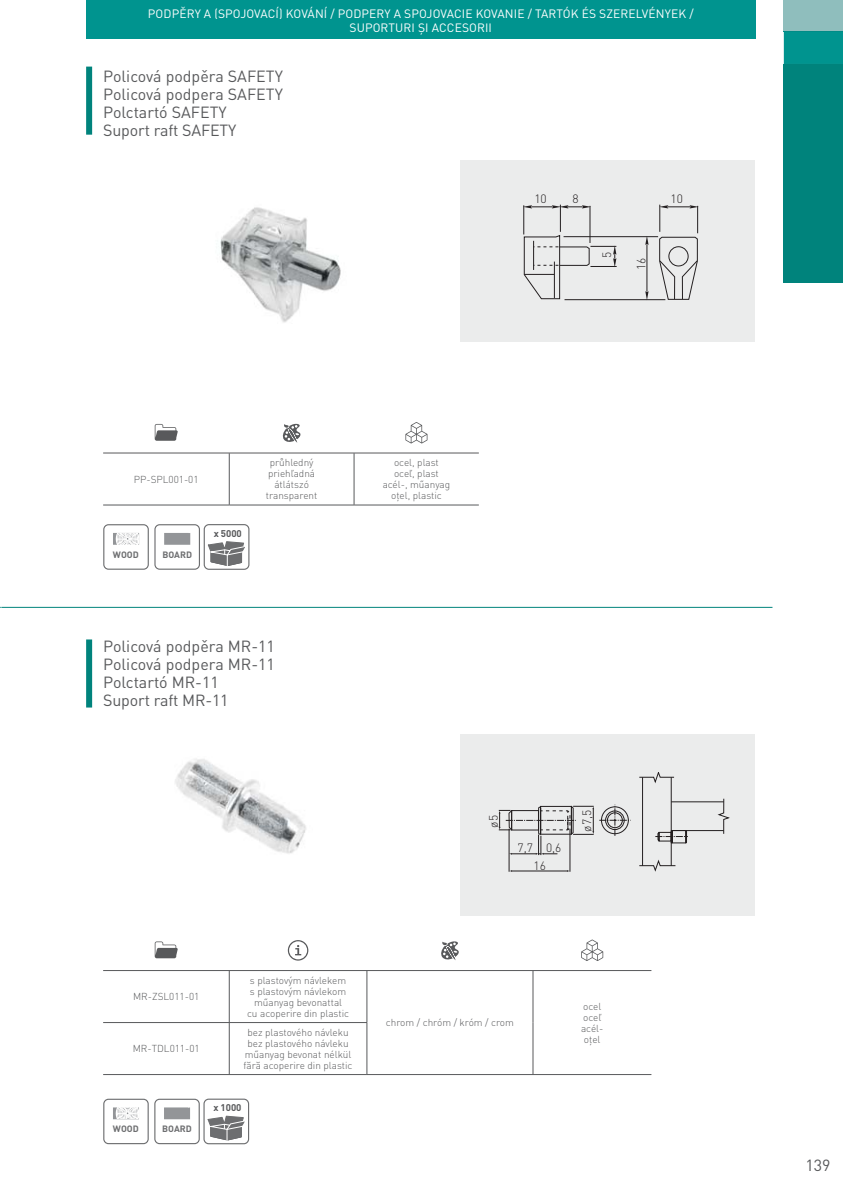
<style>
.page{position:relative;width:843px;height:1192px;background:#fff}
.page>*{position:absolute;margin:0;border:0;box-sizing:border-box;transform-origin:0 0}
.t1{font:16px/18px "DIN Pro";color:#58595b}
.t2{font:12px/14px "DIN Pro";letter-spacing:.01em;color:#fff;text-align:center}
.t3{font:300 12px/18px "DIN Pro";color:#231f20;text-align:center}
.t4{font:300 10px/11px "DIN Pro";color:#58595b;text-align:center}
.t5{font:700 9.6px "DIN Pro";color:#58595b}
.t6{font:700 9.2px "DIN Pro";color:#6d6e70}
</style>
<div class="page">
<hr style="left:1px;top:607px;width:771px;height:1px;background:#00837c">
<div style="left:783px;top:64px;width:60px;height:218px;background:#00837c"></div>
<div style="left:783px;top:31px;width:60px;height:33px;background:#00948f"></div>
<div style="left:783px;top:0;width:60px;height:31px;background:#8fbebd"></div>
<div style="left:86px;top:0;width:669px;height:38px;background:#00948f"></div>
<div style="left:86px;top:639px;width:6px;height:68px;background:#00837c"></div>
<div style="left:86px;top:67px;width:6px;height:68px;background:#00837c"></div>
<div style="left:460px;top:160px;width:295px;height:181px;background:#ebecec"></div>
<div style="left:460px;top:734px;width:295px;height:181px;background:#ebecec"></div>
<img style="left:175px;top:759px;width:131px;height:95px">
<img style="left:220px;top:207px;width:121px;height:116px">
<hr style="left:646px;top:244px;width:1px;height:48px;background:#231f20">
<hr style="left:563px;top:236px;width:95px;height:1px;background:#231f20">
<hr style="left:564px;top:299px;width:101px;height:1px;background:#231f20">
<svg style="left:658px;top:205px;width:40px;height:95px"></svg>
<svg style="left:645px;top:236px;width:3px;height:9px"></svg>
<svg style="left:645px;top:291px;width:3px;height:9px"></svg>
<svg style="left:523px;top:205px;width:93px;height:94px"></svg>
<hr style="left:508px;top:828px;width:1px;height:43px;background:#231f20">
<hr style="left:569px;top:828px;width:1px;height:43px;background:#231f20">
<hr style="left:511px;top:870px;width:57px;height:1px;background:#231f20">
<svg style="left:498px;top:804px;width:131px;height:51px"></svg>
<div style="left:607px;top:812px;width:15px;height:16px;border:1px solid #231f20;border-radius:50%"></div>
<div style="left:605px;top:810px;width:19px;height:19px;border:1px solid #231f20;border-radius:50%"></div>
<svg style="left:639px;top:772px;width:35px;height:10px"></svg>
<svg style="left:718px;top:798px;width:11px;height:36px"></svg>
<svg style="left:639px;top:860px;width:36px;height:11px"></svg>
<svg style="left:655px;top:828px;width:33px;height:16px"></svg>
<hr style="left:642px;top:777px;width:1px;height:88px;background:#231f20">
<hr style="left:671px;top:777px;width:1px;height:88px;background:#231f20">
<hr style="left:671px;top:801px;width:52px;height:1px;background:#231f20">
<hr style="left:671px;top:830px;width:52px;height:1px;background:#231f20">
<svg style="left:113px;top:1107px;width:26px;height:12px"></svg>
<div style="left:103px;top:1098px;width:46px;height:46px;border:1px solid #6d6e70;border-radius:5px"></div>
<div style="left:165px;top:1108px;width:24px;height:10px;background:#939598"></div>
<div style="left:164px;top:1107px;width:26px;height:12px;border:2px solid #939598"></div>
<div style="left:154px;top:1098px;width:46px;height:46px;border:1px solid #6d6e70;border-radius:5px"></div>
<div style="left:203px;top:1098px;width:46px;height:46px;border:1px solid #6d6e70;border-radius:5px"></div>
<svg style="left:207px;top:1115px;width:38px;height:26px"></svg>
<svg style="left:113px;top:533px;width:26px;height:12px"></svg>
<div style="left:103px;top:524px;width:46px;height:45px;border:1px solid #6d6e70;border-radius:5px"></div>
<div style="left:165px;top:534px;width:24px;height:9px;background:#939598"></div>
<div style="left:164px;top:533px;width:26px;height:12px;border:2px solid #939598"></div>
<div style="left:154px;top:524px;width:46px;height:45px;border:1px solid #6d6e70;border-radius:5px"></div>
<div style="left:204px;top:524px;width:45px;height:46px;border:1px solid #6d6e70;border-radius:5px"></div>
<svg style="left:208px;top:541px;width:37px;height:25px"></svg>
<hr style="left:229px;top:504px;width:125px;height:1px;background:#58595b">
<hr style="left:229px;top:453px;width:1px;height:52px;background:#58595b">
<hr style="left:103px;top:504px;width:126px;height:1px;background:#58595b">
<hr style="left:103px;top:452px;width:376px;height:1px;background:#58595b">
<hr style="left:354px;top:453px;width:1px;height:52px;background:#58595b">
<hr style="left:354px;top:504px;width:125px;height:1px;background:#58595b">
<svg style="left:155px;top:424px;width:23px;height:17px"></svg>
<svg style="left:282px;top:423px;width:18px;height:20px"></svg>
<svg style="left:405px;top:422px;width:22px;height:21px"></svg>
<hr style="left:229px;top:970px;width:1px;height:52px;background:#58595b">
<hr style="left:103px;top:1022px;width:264px;height:1px;background:#58595b">
<hr style="left:229px;top:1022px;width:1px;height:52px;background:#58595b">
<hr style="left:103px;top:1074px;width:264px;height:1px;background:#58595b">
<hr style="left:103px;top:970px;width:430px;height:1px;background:#58595b">
<hr style="left:366px;top:970px;width:1px;height:52px;background:#58595b">
<hr style="left:366px;top:1022px;width:1px;height:52px;background:#58595b">
<hr style="left:367px;top:1074px;width:166px;height:1px;background:#58595b">
<hr style="left:533px;top:970px;width:118px;height:1px;background:#58595b">
<hr style="left:532px;top:970px;width:1px;height:52px;background:#58595b">
<hr style="left:532px;top:1022px;width:1px;height:52px;background:#58595b">
<hr style="left:533px;top:1074px;width:118px;height:1px;background:#58595b">
<svg style="left:155px;top:941px;width:23px;height:17px"></svg>
<svg style="left:288px;top:940px;width:20px;height:20px"></svg>
<svg style="left:441px;top:941px;width:18px;height:19px"></svg>
<svg style="left:581px;top:939px;width:22px;height:22px"></svg>
<p class="t2" style="left:148px;top:8px;width:547px">PODPĚRY A (SPOJOVACÍ) KOVÁNÍ / PODPERY A SPOJOVACIE KOVANIE / TARTÓK ÉS SZERELVÉNYEK /<br>SUPORTURI ȘI ACCESORII</p>
<h1 class="t1" style="left:103px;top:70px;width:181px">Policová podpěra SAFETY<br>Policová podpera SAFETY<br>Polctartó SAFETY<br>Suport raft SAFETY</h1>
<p class="t3" style="left:534px;top:191px;width:14px">10</p>
<p class="t3" style="left:572px;top:191px;width:8px">8</p>
<p class="t3" style="left:670px;top:192px;width:14px">10</p>
<p class="t3" style="left:599px;top:258px;width:8px;rotate:-90deg">5</p>
<p class="t3" style="left:633px;top:270px;width:14px;rotate:-90deg">16</p>
<p class="t4" style="left:134px;top:475px;width:66px">PP-SPL001-01</p>
<p class="t6" style="left:113px;top:550px;width:27px">WOOD</p>
<p class="t6" style="left:162px;top:550px;width:31px">BOARD</p>
<p class="t5" style="left:214px;top:530px;width:30px">x 5000</p>
<p class="t4" style="left:266px;top:458px;width:53px">průhledný priehľadná átlátszó transparent</p>
<p class="t4" style="left:382px;top:458px;width:69px">ocel, plast oceľ, plast acél-, műanyag oţel, plastic</p>
<h1 class="t1" style="left:103px;top:639px;width:173px">Policová podpěra MR-11<br>Policová podpera MR-11<br>Polctartó MR-11<br>Suport raft MR-11</h1>
<p class="t3" style="left:486px;top:827px;width:14px;rotate:-90deg">ø5</p>
<p class="t3" style="left:579px;top:831px;width:23px;rotate:-90deg">ø7,5</p>
<p class="t3" style="left:517px;top:839px;width:45px">7,7 0,6<br>16</p>
<p class="t4" style="left:133px;top:992px;width:68px">MR-ZSL011-01</p>
<p class="t4" style="left:133px;top:1044px;width:68px">MR-TDL011-01</p>
<p class="t6" style="left:113px;top:1125px;width:27px">WOOD</p>
<p class="t6" style="left:162px;top:1125px;width:31px">BOARD</p>
<p class="t4" style="left:247px;top:976px;width:104px">s plastovým návlekem s plastovým návlekom műanyag bevonattal<br>cu acoperire din plastic</p>
<p class="t4" style="left:244px;top:1028px;width:110px">bez plastového návleku bez plastového návleku műanyag bevonat nélkül fără acoperire din plastic</p>
<p class="t5" style="left:213px;top:1104px;width:30px">x 1000</p>
<p class="t4" style="left:386px;top:1018px;width:129px">chrom / chróm / króm / crom</p>
<p class="t4" style="left:581px;top:1002px;width:24px;text-align:left">ocel oceľ acél&shy;oţel</p>
<h1 class="t1" style="left:805px;top:1158px;width:27px">139</h1>
</div>
